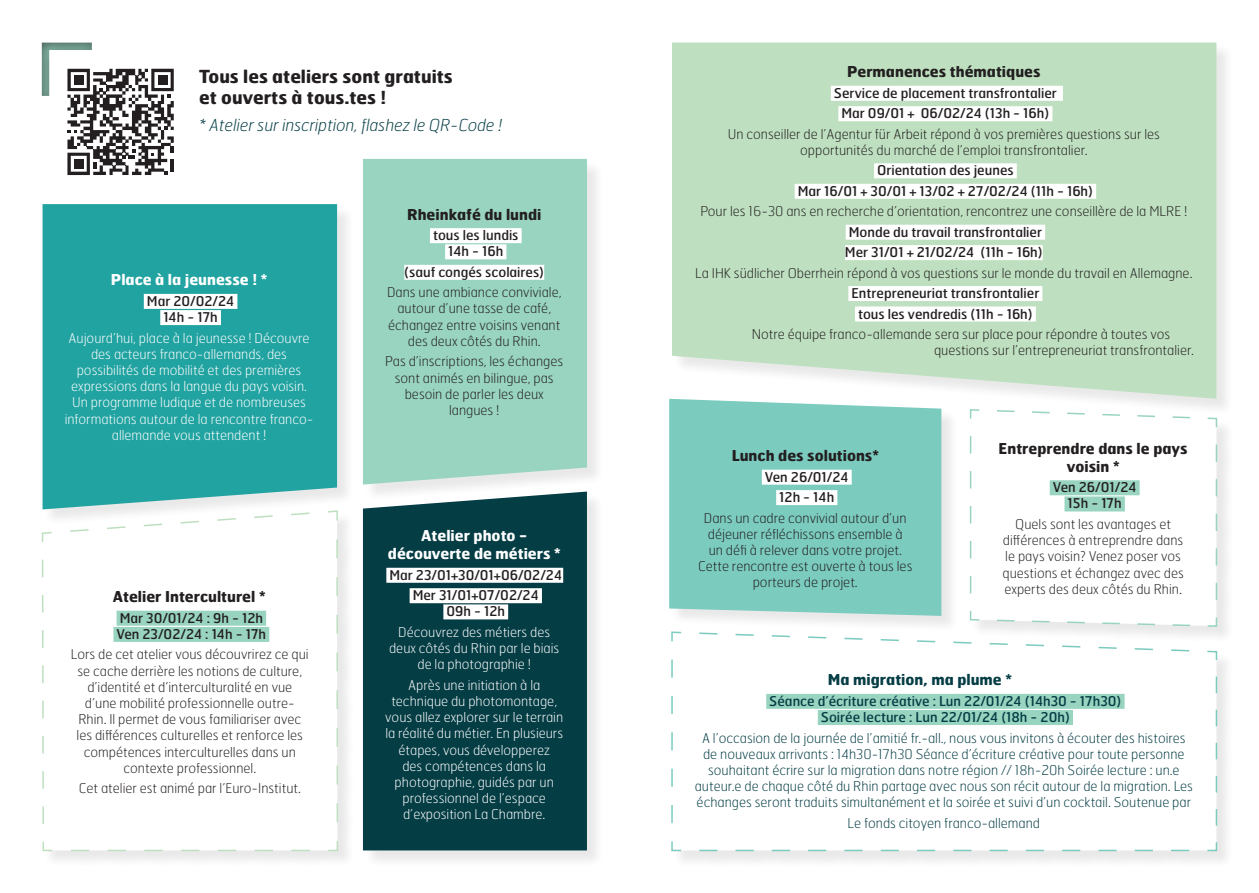
<style>
.page{position:relative;width:1259px;height:893px;background:#fff}
.page>*{position:absolute;margin:0;border:0;box-sizing:border-box;transform-origin:0 0}
.t1{font:700 18px/21.6px "Hermes FB";color:#231f20}
.t2{font:italic 100 16.5px "Hermes FB";color:#053d45}
.t3{font:700 15px/18px "Hermes FB";color:#231f20;text-align:center}
.t4{font:700 15px/18px "Hermes FB";color:#fff;text-align:center}
.t5{font:700 15px "Hermes FB";color:#053d45}
.t6{font:100 13.5px/16.2px "Hermes FB";color:#231f20;text-align:center}
.t7{font:100 13.5px/16.2px "Hermes FB";color:#fff;text-align:center}
.t8{font:13.5px/16.2px "Hermes FB";color:#231f20;text-align:center}
.t9{font:100 13.5px/16.2px "Hermes FB";color:#053d45;text-align:center}
.t10{font:13.5px/16.2px "Hermes FB";color:#053d45;text-align:center}
</style>
<div class="page">
<div style="left:43px;top:205px;width:311px;height:321px;background:#231f20;opacity:.1"></div>
<div style="left:43px;top:204px;width:294px;height:305px;background:#21a3a1"></div>
<div style="left:144px;top:294px;width:93px;height:15px;background:#fff"></div>
<div style="left:160px;top:310px;width:61px;height:15px;background:#fff"></div>
<div style="left:364px;top:160px;width:240px;height:342px;background:#f4f4f4"></div>
<div style="left:363px;top:159px;width:224px;height:326px;background:#98d4c0"></div>
<div style="left:430px;top:228px;width:91px;height:15px;background:#fff"></div>
<div style="left:445px;top:244px;width:61px;height:15px;background:#fff"></div>
<div style="left:404px;top:265px;width:140px;height:15px;background:#fff"></div>
<div style="left:43px;top:512px;width:312px;height:357px;background:#f4f4f4"></div>
<svg style="left:41px;top:509px;width:298px;height:343px"></svg>
<div style="left:364px;top:493px;width:240px;height:375px;background:#231f20;opacity:.1"></div>
<div style="left:363px;top:492px;width:224px;height:358px;background:#053d45"></div>
<div style="left:386px;top:568px;width:177px;height:15px;background:#fff"></div>
<div style="left:409px;top:588px;width:133px;height:15px;background:#fff"></div>
<div style="left:443px;top:604px;width:65px;height:15px;background:#fff"></div>
<div style="left:673px;top:43px;width:560px;height:372px;background:#231f20;opacity:.1"></div>
<svg style="left:672px;top:43px;width:544px;height:356px;background:#c2e1c4"></svg>
<div style="left:831px;top:86px;width:232px;height:15px;background:#fff"></div>
<div style="left:838px;top:106px;width:214px;height:15px;background:#fff"></div>
<div style="left:874px;top:163px;width:142px;height:15px;background:#fff"></div>
<div style="left:794px;top:184px;width:302px;height:15px;background:#fff"></div>
<div style="left:845px;top:225px;width:200px;height:15px;background:#fff"></div>
<div style="left:845px;top:245px;width:197px;height:15px;background:#fff"></div>
<div style="left:848px;top:286px;width:194px;height:15px;background:#fff"></div>
<div style="left:855px;top:306px;width:180px;height:15px;background:#fff"></div>
<div style="left:970px;top:410px;width:264px;height:234px;background:#231f20;opacity:.1"></div>
<svg style="left:969px;top:408px;width:249px;height:219px"></svg>
<div style="left:670px;top:400px;width:288px;height:233px;background:#231f20;opacity:.1"></div>
<div style="left:669px;top:399px;width:272px;height:217px;background:#7bcbbf"></div>
<div style="left:762px;top:470px;width:89px;height:15px;background:#fff"></div>
<div style="left:776px;top:490px;width:61px;height:15px;background:#fff"></div>
<div style="left:672px;top:633px;width:562px;height:235px;background:#f2f2f2"></div>
<svg style="left:688px;top:619px;width:512px;height:12px"></svg>
<svg style="left:670px;top:631px;width:548px;height:221px"></svg>
<svg style="left:67px;top:68px;width:107px;height:107px"></svg>
<div style="left:39px;top:42px;width:54px;height:56px;background:#231f20;opacity:.63"></div>
<p class="t1" style="left:199px;top:65px;width:255px">Tous les ateliers sont gratuits et ouverts à tous.tes !</p>
<p class="t2" style="left:199px;top:115px;width:304px">* Atelier sur inscription, flashez le QR-Code !</p>
<p class="t4" style="left:111px;top:270px;width:158px">Place à la jeunesse ! *</p>
<p class="t8" style="left:147px;top:292px;width:89px">Mar 20/02/24<br>14h - 17h</p>
<p class="t7" style="left:65px;top:329px;width:250px">Aujourd’hui, place à la jeunesse ! Découvre des acteurs franco-allemands, des possibilités de mobilité et des premières expressions dans la langue du pays voisin.<br>Un programme ludique et de nombreuses informations autour de la rencontre franco&shy;allemande vous attendent !</p>
<p class="t3" style="left:113px;top:587px;width:154px">Atelier Interculturel *</p>
<p class="t8" style="left:116px;top:609px;width:151px;text-align:left">Mar 30/01/24 : 9h - 12h<br>Ven 23/02/24 : 14h - 17h</p>
<p class="t6" style="left:71px;top:646px;width:239px">Lors de cet atelier vous découvrirez ce qui se cache derrière les notions de culture, d’identité et d’interculturalité en vue d’une mobilité professionnelle outre-Rhin. Il permet de vous familiariser avec les différences culturelles et renforce les compétences interculturelles dans un contexte professionnel.</p>
<p class="t6" style="left:79px;top:780px;width:224px">Cet atelier est animé par l’Euro-Institut.</p>
<p class="t3" style="left:407px;top:205px;width:136px">Rheinkafé du lundi</p>
<p class="t8" style="left:433px;top:227px;width:87px">tous les lundis<br>14h - 16h</p>
<p class="t8" style="left:404px;top:263px;width:141px">(sauf congés scolaires)</p>
<p class="t6" style="left:387px;top:284px;width:176px">Dans une ambiance conviviale, autour d’une tasse de café, échangez entre voisins venant des deux côtés du Rhin.</p>
<p class="t6" style="left:385px;top:353px;width:179px">Pas d’inscriptions, les échanges sont animés en bilingue, pas besoin de parler les deux langues !</p>
<p class="t4" style="left:388px;top:526px;width:174px">Atelier photo - découverte de métiers *</p>
<p class="t8" style="left:389px;top:566px;width:174px">Mar 23/01+30/01+06/02/24</p>
<p class="t8" style="left:413px;top:587px;width:128px">Mer 31/01+07/02/24<br>09h - 12h</p>
<p class="t7" style="left:389px;top:623px;width:172px">Découvrez des métiers des deux côtés du Rhin par le biais de la photographie !</p>
<p class="t7" style="left:385px;top:676px;width:179px">Après une initiation à la technique du photomontage, vous allez explorer sur le terrain la réalité du métier. En plusieurs étapes, vous développerez<br>des compétences dans la photographie, guidés par un professionnel de l’espace d’exposition La Chambre.</p>
<p class="t3" style="left:847px;top:62px;width:195px">Permanences thématiques</p>
<p class="t8" style="left:834px;top:84px;width:224px">Service de placement transfrontalier</p>
<p class="t8" style="left:841px;top:105px;width:209px">Mar 09/01 + 06/02/24 (13h - 16h)</p>
<p class="t6" style="left:728px;top:125px;width:433px">Un conseiller de l’Agentur für Arbeit répond à vos premières questions sur les opportunités du marché de l’emploi transfrontalier.</p>
<p class="t8" style="left:877px;top:162px;width:138px">Orientation des jeunes</p>
<p class="t8" style="left:797px;top:182px;width:297px">Mar 16/01 + 30/01 + 13/02 + 27/02/24 (11h - 16h)</p>
<p class="t6" style="left:700px;top:203px;width:488px">Pour les 16-30 ans en recherche d’orientation, rencontrez une conseillère de la MLRE !</p>
<p class="t8" style="left:848px;top:223px;width:195px">Monde du travail transfrontalier</p>
<p class="t8" style="left:845px;top:244px;width:199px">Mer 31/01 + 21/02/24 (11h - 16h)</p>
<p class="t6" style="left:695px;top:264px;width:499px">La IHK südlicher Oberrhein répond à vos questions sur le monde du travail en Allemagne.</p>
<p class="t8" style="left:851px;top:285px;width:189px">Entrepreneuriat transfrontalier</p>
<p class="t8" style="left:858px;top:305px;width:176px">tous les vendredis (11h - 16h)</p>
<p class="t6" style="left:934px;top:326px;width:261px;text-align:left;text-indent:-182px">Notre équipe franco-allemande sera sur place pour répondre à toutes vos questions sur l’entrepreneuriat transfrontalier.</p>
<p class="t3" style="left:731px;top:446px;width:149px">Lunch des solutions*</p>
<p class="t8" style="left:765px;top:468px;width:85px">Ven 26/01/24</p>
<p class="t8" style="left:779px;top:489px;width:57px">12h - 14h</p>
<p class="t6" style="left:698px;top:509px;width:216px">Dans un cadre convivial autour d’un déjeuner réfléchissons ensemble à<br>un défi à relever dans votre projet.<br>Cette rencontre est ouverte à tous les porteurs de projet.</p>
<p class="t3" style="left:998px;top:439px;width:191px">Entreprendre dans le pays voisin *</p>
<p class="t8" style="left:1052px;top:479px;width:85px">Ven 26/01/24<br>15h - 17h</p>
<p class="t6" style="left:1002px;top:516px;width:183px">Quels sont les avantages et différences à entreprendre dans le pays voisin? Venez poser vos questions et échangez avec des experts des deux côtés du Rhin.</p>
<p class="t5" style="left:828px;top:670px;width:185px">Ma migration, ma plume *</p>
<p class="t10" style="left:769px;top:692px;width:354px">Séance d’écriture créative : Lun 22/01/24 (14h30 - 17h30)<br>Soirée lecture : Lun 22/01/24 (18h - 20h)</p>
<p class="t9" style="left:694px;top:729px;width:500px">A l’occasion de la journée de l’amitié fr.-all., nous vous invitons à écouter des histoires de nouveaux arrivants : 14h30-17h30 Séance d’écriture créative pour toute personne souhaitant écrire sur la migration dans notre région // 18h-20h Soirée lecture : un.e auteur.e de chaque côté du Rhin partage avec nous son récit autour de la migration. Les échanges seront traduits simultanément et la soirée et suivi d’un cocktail. Soutenue par</p>
<p class="t9" style="left:847px;top:814px;width:194px">Le fonds citoyen franco-allemand</p>
</div>
